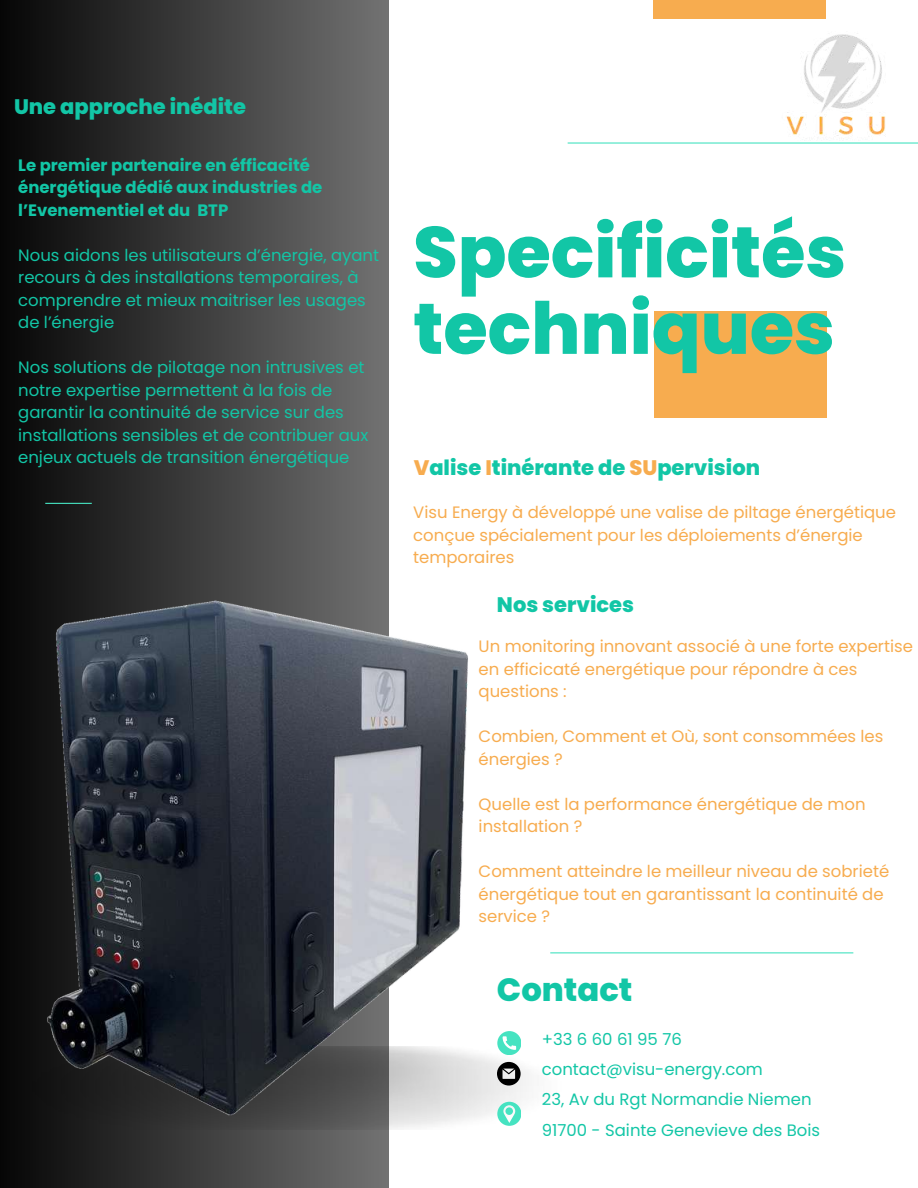
<style>
.page{position:relative;width:918px;height:1188px;background:#fff}
.page>*{position:absolute;margin:0;border:0;box-sizing:border-box;transform-origin:0 0}
.t1{font:800 71.85px/76.5px "Poppins";color:#12c6a6}
.t2{font:800 32.25px "Poppins";color:#12c6a6}
.t3{font:800 21px "Poppins";color:#12c6a6}
.t4{font:16.5px/22.5px "Poppins";color:#12c6a6}
.t5{font:16.5px/22.5px "Poppins";color:#f7ac4f}
.t6{font:700 16.5px/22.5px "Poppins";color:#12c6a6}
.s1{color:#f7ac4f}
</style>
<div class="page">
<div style="left:0;top:0;width:388px;height:1188px;background:linear-gradient(to right,#060606,#727272)"></div>
<img style="left:30px;top:1060px;width:499px;height:70px">
<div style="left:655px;top:311px;width:172px;height:107px;background:#f7ac4f"></div>
<svg style="left:497px;top:1031px;width:24px;height:24px"></svg>
<svg style="left:497px;top:1062px;width:24px;height:24px"></svg>
<svg style="left:497px;top:1102px;width:24px;height:23px"></svg>
<hr style="left:568px;top:142px;width:350px;height:2px;background:#46e3c1">
<hr style="left:550px;top:952px;width:303px;height:1px;background:#46e3c1">
<hr style="left:45px;top:503px;width:47px;height:1px;background:#46e3c1">
<div style="left:654px;top:0;width:172px;height:19px;background:#f7ac4f"></div>
<img style="left:786px;top:34px;width:100px;height:106px">
<img style="left:13px;top:592px;width:484px;height:535px">
<p class="t3" style="left:14px;top:92px;width:234px">Une approche inédite</p>
<p class="t6" style="left:18px;top:154px;width:306px">Le premier partenaire en éfficacité énergétique dédié aux industries de l’Evenementiel et du BTP</p>
<p class="t4" style="left:18px;top:244px;width:362px">Nous aidons les utilisateurs d’énergie, ayant recours à des installations temporaires, à comprendre et mieux maitriser les usages de l’énergie</p>
<p class="t4" style="left:18px;top:356px;width:352px">Nos solutions de pilotage non intrusives et notre expertise permettent à la fois de garantir la continuité de service sur des installations sensibles et de contribuer aux enjeux actuels de transition énergétique</p>
<h1 class="t1" style="left:413px;top:214px;width:434px">Specificités techniques</h1>
<p class="t3" style="left:414px;top:453px;width:348px"><span class="s1">V</span>alise <span class="s1">I</span>tinérante de <span class="s1">SU</span>pervision</p>
<p class="t5" style="left:413px;top:501px;width:484px">Visu Energy à développé une valise de piltage énergétique conçue spécialement pour les déploiements d’énergie temporaires</p>
<p class="t3" style="left:497px;top:590px;width:139px">Nos services</p>
<p class="t5" style="left:479px;top:635px;width:436px">Un monitoring innovant associé à une forte expertise en efficicaté energétique pour répondre à ces questions :</p>
<p class="t5" style="left:479px;top:725px;width:406px">Combien, Comment et Où, sont consommées les énergies ?</p>
<p class="t5" style="left:479px;top:793px;width:389px">Quelle est la performance énergétique de mon installation ?</p>
<p class="t5" style="left:479px;top:860px;width:412px">Comment atteindre le meilleur niveau de sobrieté énergétique tout en garantissant la continuité de service ?</p>
<h2 class="t2" style="left:497px;top:967px;width:137px">Contact</h2>
<p class="t4" style="left:542px;top:1024px;width:280px;line-height:30.3px">+33 6 60 61 95 76 contact@visu-energy.com<br>23, Av du Rgt Normandie Niemen<br>91700 - Sainte Genevieve des Bois</p>
</div>
